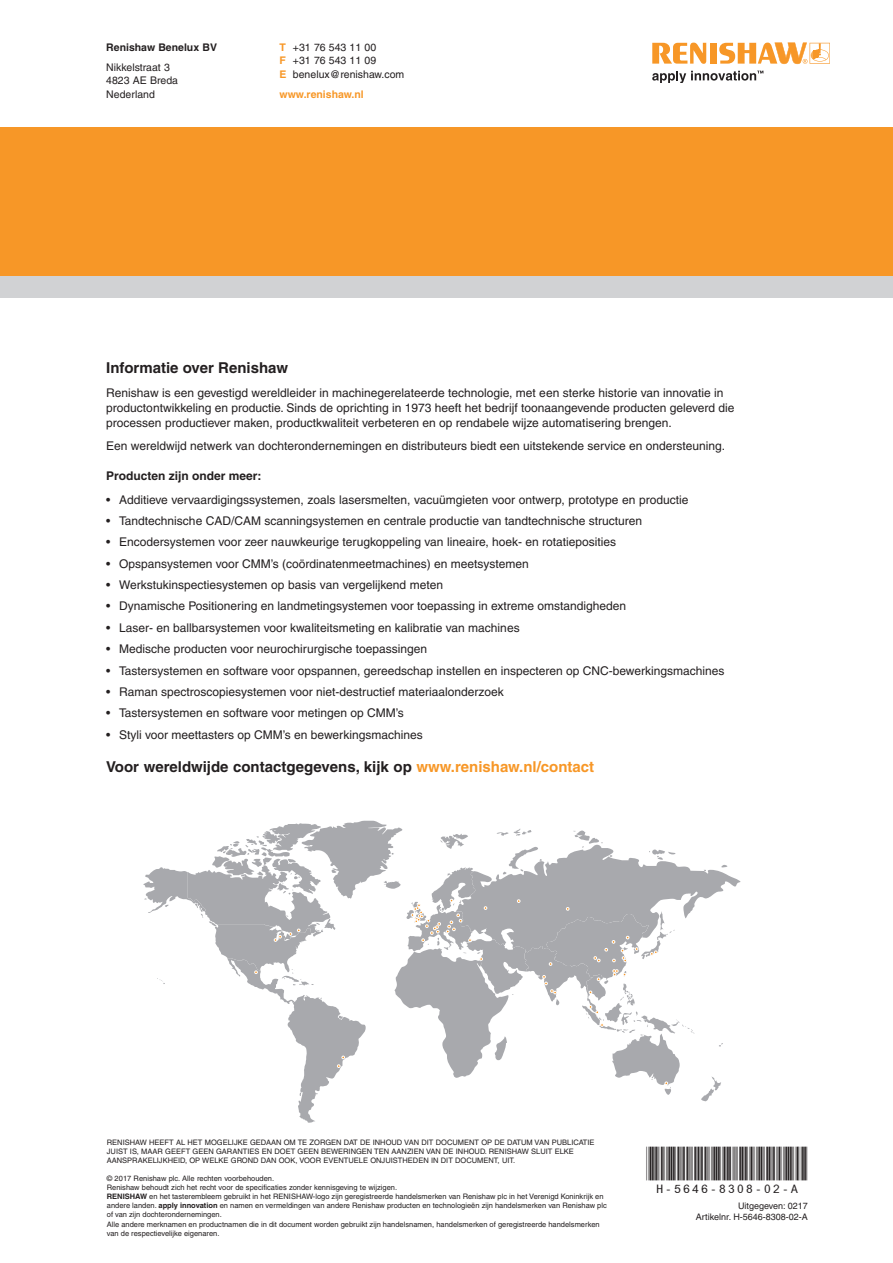
<style>
.page{position:relative;width:893px;height:1263px;background:#fff}
.page>*{position:absolute;margin:0;border:0;box-sizing:border-box;transform-origin:0 0}
.t1{font:48px "MBH16 B";color:#231f20}
.t2{font:700 15px "Helvetica";color:#231f20}
.t3{font:12px/15px "Helvetica";color:#231f20}
.t4{font:700 12px "Helvetica";color:#231f20}
.t5{font:10.5px "Helvetica";color:#231f20}
.t6{font:700 10.5px "Helvetica";color:#f79727}
.t7{font:700 10.5px "Helvetica";color:#231f20}
.t8{font:9px "Helvetica";color:#231f20}
.t9{font:7.5px/9px "Helvetica";color:#231f20}
.s1{color:#f79727}
.s2{font-weight:700}
</style>
<div class="page">
<div style="left:0;top:128px;width:893px;height:148px;background:#f79727"></div>
<div style="left:0;top:276px;width:893px;height:22px;background:#d1d2d4"></div>
<svg style="left:652px;top:43px;width:54px;height:21px"></svg>
<div style="left:710px;top:43px;width:7px;height:21px;background:#f79727"></div>
<svg style="left:719px;top:43px;width:110px;height:21px"></svg>
<svg style="left:652px;top:71px;width:111px;height:12px"></svg>
<svg style="left:143px;top:821px;width:598px;height:302px"></svg>
<p class="t7" style="left:106px;top:41px;width:112px">Renishaw Benelux BV</p>
<p class="t5" style="left:106px;top:61px;width:65px">Nikkelstraat 3</p>
<p class="t5" style="left:106px;top:74px;width:73px">4823 AE Breda</p>
<p class="t5" style="left:106px;top:88px;width:50px">Nederland</p>
<p class="t6" style="left:280px;top:41px;width:8px">T</p>
<p class="t5" style="left:293px;top:41px;width:85px">+31 76 543 11 00</p>
<p class="t6" style="left:280px;top:54px;width:8px">F</p>
<p class="t5" style="left:293px;top:54px;width:85px">+31 76 543 11 09</p>
<p class="t6" style="left:280px;top:68px;width:9px">E</p>
<p class="t5" style="left:293px;top:68px;width:113px">benelux@renishaw.com</p>
<p class="t6" style="left:280px;top:88px;width:86px">www.renishaw.nl</p>
<p class="t2" style="left:106px;top:359px;width:183px">Informatie over Renishaw</p>
<p class="t3" style="left:106px;top:385px;width:630px">Renishaw is een gevestigd wereldleider in machinegerelateerde technologie, met een sterke historie van innovatie in productontwikkeling en productie. Sinds de oprichting in 1973 heeft het bedrijf toonaangevende producten geleverd die processen productiever maken, productkwaliteit verbeteren en op rendabele wijze automatisering brengen.</p>
<p class="t3" style="left:106px;top:438px;width:620px">Een wereldwijd netwerk van dochterondernemingen en distributeurs biedt een uitstekende service en ondersteuning.</p>
<p class="t4" style="left:106px;top:468px;width:157px">Producten zijn onder meer:</p>
<p class="t3" style="left:106px;top:492px;width:584px">• Additieve vervaardigingssystemen, zoals lasersmelten, vacuümgieten voor ontwerp, prototype en productie</p>
<p class="t3" style="left:106px;top:513px;width:537px">• Tandtechnische CAD/CAM scanningsystemen en centrale productie van tandtechnische structuren</p>
<p class="t3" style="left:106px;top:535px;width:511px">• Encodersystemen voor zeer nauwkeurige terugkoppeling van lineaire, hoek- en rotatieposities</p>
<p class="t3" style="left:106px;top:556px;width:424px">• Opspansystemen voor CMM’s (coördinatenmeetmachines) en meetsystemen</p>
<p class="t3" style="left:106px;top:577px;width:338px">• Werkstukinspectiesystemen op basis van vergelijkend meten</p>
<p class="t3" style="left:106px;top:599px;width:521px">• Dynamische Positionering en landmetingsystemen voor toepassing in extreme omstandigheden</p>
<p class="t3" style="left:106px;top:620px;width:415px">• Laser- en ballbarsystemen voor kwaliteitsmeting en kalibratie van machines</p>
<p class="t3" style="left:106px;top:641px;width:322px">• Medische producten voor neurochirurgische toepassingen</p>
<p class="t3" style="left:106px;top:663px;width:620px">• Tastersystemen en software voor opspannen, gereedschap instellen en inspecteren op CNC-bewerkingsmachines</p>
<p class="t3" style="left:106px;top:684px;width:399px">• Raman spectroscopiesystemen voor niet-destructief materiaalonderzoek</p>
<p class="t3" style="left:106px;top:706px;width:299px">• Tastersystemen en software voor metingen op CMM’s</p>
<p class="t3" style="left:106px;top:727px;width:318px">• Styli voor meettasters op CMM’s en bewerkingsmachines</p>
<p class="t2" style="left:106px;top:757px;width:489px">Voor wereldwijde contactgegevens, kijk op <span class="s1">www.renishaw.nl/contact</span></p>
<p class="t9" style="left:107px;top:1138px;width:489px">RENISHAW HEEFT AL HET MOGELIJKE GEDAAN OM TE ZORGEN DAT DE INHOUD VAN DIT DOCUMENT OP DE DATUM VAN PUBLICATIE<br>JUIST IS, MAAR GEEFT GEEN GARANTIES EN DOET GEEN BEWERINGEN TEN AANZIEN VAN DE INHOUD. RENISHAW SLUIT ELKE<br>AANSPRAKELIJKHEID, OP WELKE GROND DAN OOK, VOOR EVENTUELE ONJUISTHEDEN IN DIT DOCUMENT, UIT.</p>
<p class="t9" style="left:107px;top:1174px;width:292px">© 2017 Renishaw plc. Alle rechten voorbehouden.<br>Renishaw behoudt zich het recht voor de specificaties zonder kennisgeving te wijzigen.</p>
<p class="t9" style="left:107px;top:1192px;width:501px"><span class="s2">RENISHAW</span> en het tasterembleem gebruikt in het RENISHAW-logo zijn geregistreerde handelsmerken van Renishaw plc in het Verenigd Koninkrijk en andere landen. <span class="s2">apply innovation</span> en namen en vermeldingen van andere Renishaw producten en technologieën zijn handelsmerken van Renishaw plc of van zijn dochterondernemingen.</p>
<p class="t9" style="left:107px;top:1219px;width:494px">Alle andere merknamen en productnamen die in dit document worden gebruikt zijn handelsnamen, handelsmerken of geregistreerde handelsmerken van de respectievelijke eigenaren.</p>
<p class="t1" style="left:646px;top:1149px;width:163px">*H-5646-8308-02-A*</p>
<p class="t8" style="left:738px;top:1201px;width:71px">Uitgegeven: 0217</p>
<p class="t8" style="left:696px;top:1212px;width:113px">Artikelnr. H-5646-8308-02-A</p>
</div>
